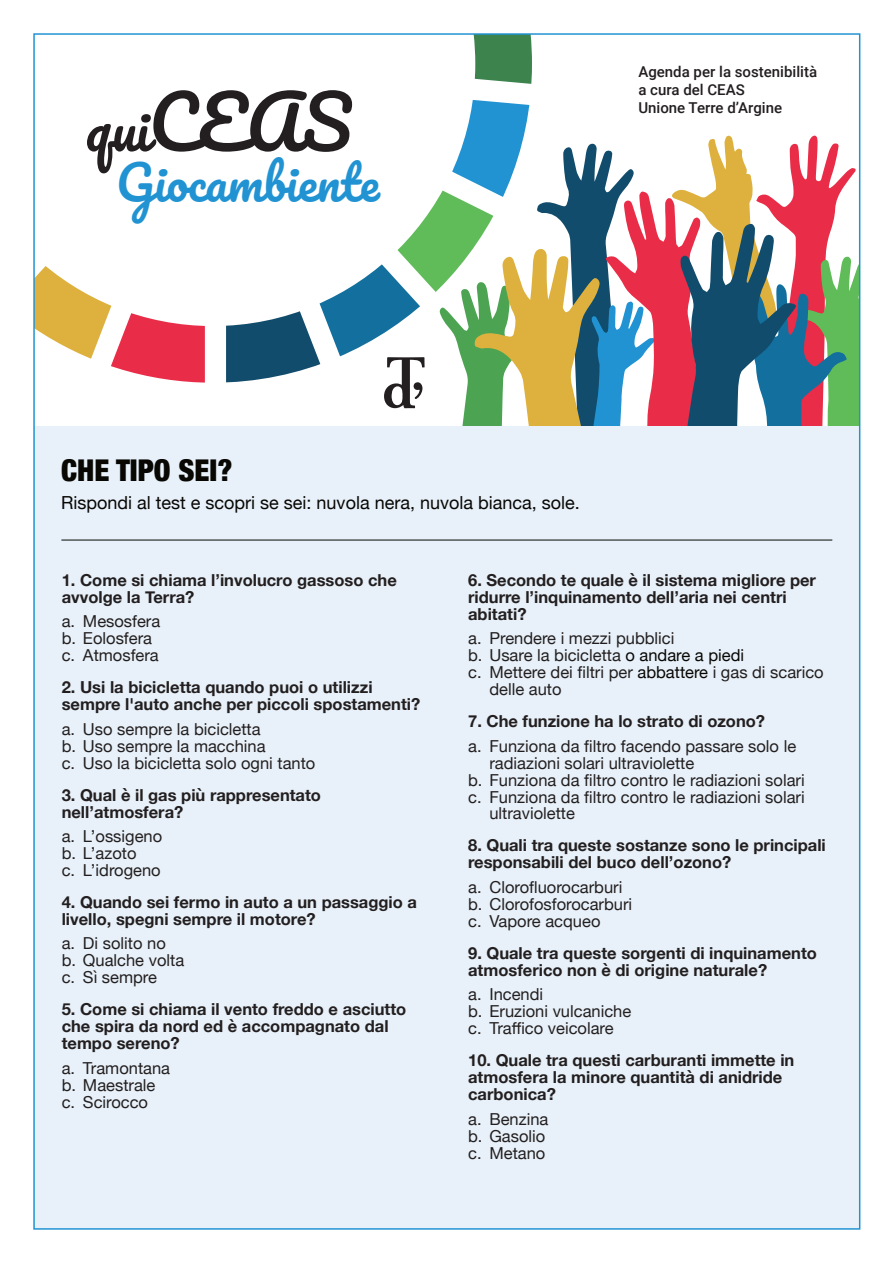
<style>
.page{position:relative;width:894px;height:1263px;background:#fff}
.page>*{position:absolute;margin:0;border:0;box-sizing:border-box;transform-origin:0 0}
.t1{font:72px "Pacifico";color:#231f20}
.t2{font:48px "Pacifico";color:#2193d2}
.t3{font:900 condensed 30px "Helvetica Neue";color:#080704}
.t4{font:18px "Helvetica Neue";color:#080704}
.t5{font:700 16.5px/17px "Helvetica Neue";color:#231f20}
.t6{font:16.5px/17px "Helvetica Neue";color:#231f20}
.t7{font:500 15px/18px "Roboto";color:#231f20}
.s1{font-size:54px}
.s2{color:#080704}
</style>
<div class="page">
<div style="left:34px;top:425px;width:825px;height:804px;background:#e8f1f9"></div>
<svg style="left:473px;top:36px;width:58px;height:48px;background:#4c8d5c"></svg>
<svg style="left:36px;top:266px;width:169px;height:117px"></svg>
<svg style="left:226px;top:94px;width:633px;height:331px"></svg>
<hr style="left:62px;top:540px;width:769px;height:1px;background:#080704">
<h1 class="t1" style="left:85px;top:84px;width:268px"><span class="s1">qui</span>CEAS</h1>
<h2 class="t2" style="left:116px;top:158px;width:264px">Giocambiente</h2>
<p class="t7" style="left:638px;top:64px;width:180px">Agenda per la sostenibilità a cura del CEAS<br>Unione Terre d’Argine</p>
<h3 class="t3" style="left:61px;top:452px;width:173px">CHE TIPO SEI?</h3>
<p class="t4" style="left:61px;top:491px;width:520px">Rispondi al test e scopri se sei: nuvola nera, nuvola bianca, sole.</p>
<p class="t5" style="left:62px;top:571px;width:336px">1. Come si chiama l’involucro gassoso che avvolge la Terra?</p>
<p class="t6" style="left:62px;top:613px;width:100px">a. Mesosfera b. Eolosfera c. Atmosfera</p>
<p class="t5" style="left:62px;top:678px;width:360px">2. Usi la bicicletta quando puoi o utilizzi sempre l'auto anche per piccoli spostamenti?</p>
<p class="t6" style="left:62px;top:720px;width:255px">a. Uso sempre la bicicletta<br>b. Uso sempre la macchina<br>c. Uso la bicicletta solo ogni tanto</p>
<p class="t5" style="left:62px;top:786px;width:261px">3. Qual è il gas più rappresentato nell’atmosfera?</p>
<p class="t6" style="left:62px;top:827px;width:102px">a. L’ossigeno b. L’azoto<br>c. L’idrogeno</p>
<p class="t5" style="left:62px;top:893px;width:357px">4. Quando sei fermo in auto a un passaggio a livello, spegni sempre il motore?</p>
<p class="t6" style="left:62px;top:935px;width:124px">a. Di solito no b. Qualche volta c. Sì sempre</p>
<p class="t5" style="left:62px;top:1000px;width:346px">5. Come si chiama il vento freddo e asciutto che spira da nord ed è accompagnato dal tempo sereno?</p>
<p class="t6" style="left:62px;top:1059px;width:110px">a. Tramontana b. Maestrale c. Scirocco</p>
<p class="t5" style="left:468px;top:571px;width:349px">6. Secondo te quale è il sistema migliore per ridurre l’inquinamento dell’aria nei centri abitati?</p>
<p class="t6" style="left:468px;top:630px;width:208px">a. Prendere i mezzi pubblici</p>
<p class="t6" style="left:468px;top:647px;width:277px">b. Usare la bicicletta <span class="s2">o andare a piedi</span></p>
<p class="t6" style="left:468px;top:664px;width:357px">c. Mettere dei filtri per <span class="s2">abbattere</span> i gas di scarico</p>
<p class="t6" style="left:489px;top:681px;width:74px">delle auto</p>
<p class="t5" style="left:468px;top:712px;width:298px">7. Che funzione ha lo strato di ozono?</p>
<p class="t6" style="left:468px;top:737px;width:329px">a. Funziona da filtro facendo passare solo le</p>
<p class="t6" style="left:489px;top:754px;width:206px">radiazioni solari ultraviolette</p>
<p class="t6" style="left:468px;top:771px;width:338px">b. Funziona da filtro contro le radiazioni solari</p>
<p class="t6" style="left:468px;top:788px;width:338px">c. Funziona da filtro contro le radiazioni solari</p>
<p class="t6" style="left:489px;top:805px;width:87px">ultraviolette</p>
<p class="t5" style="left:468px;top:837px;width:359px">8. Quali tra queste sostanze sono le principali responsabili del buco dell’ozono?</p>
<p class="t6" style="left:468px;top:878px;width:165px">a. Clorofluorocarburi b. Clorofosforocarburi c. Vapore acqueo</p>
<p class="t5" style="left:468px;top:944px;width:350px">9. Quale tra queste sorgenti di inquinamento atmosferico non è di origine naturale?</p>
<p class="t6" style="left:468px;top:986px;width:165px">a. Incendi<br>b. Eruzioni vulcaniche c. Traffico veicolare</p>
<p class="t5" style="left:468px;top:1051px;width:327px">10. Quale tra questi carburanti immette in atmosfera la minore quantità di anidride carbonica?</p>
<p class="t6" style="left:468px;top:1110px;width:82px">a. Benzina b. Gasolio c. Metano</p>
</div>
